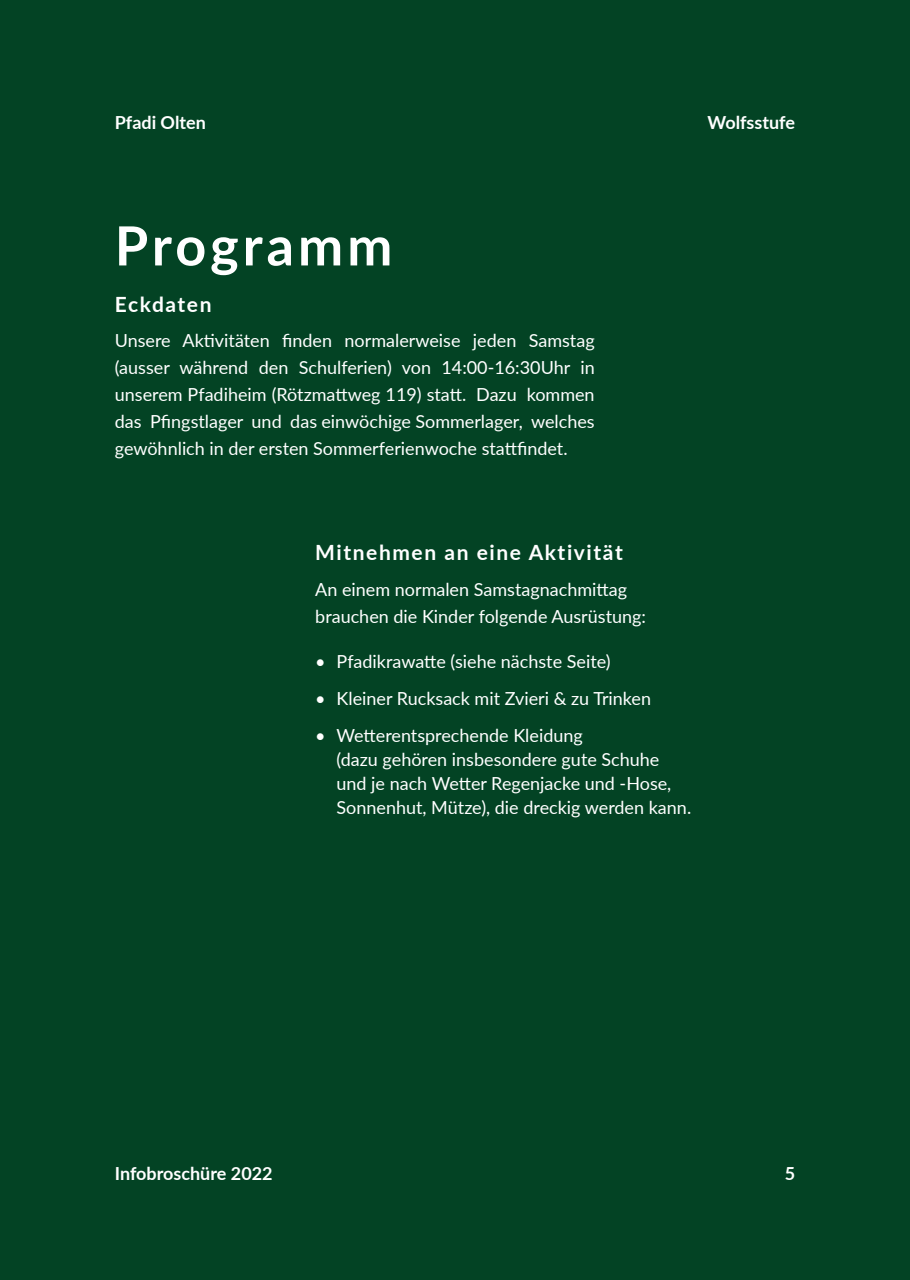
<style>
.page{position:relative;width:910px;height:1280px;background:#034324}
.page>*{position:absolute;margin:0;border:0;box-sizing:border-box;transform-origin:0 0}
.Untertitel{font:700 54px "Lato";letter-spacing:.07em;color:#fff}
.Absatztitel{font:700 21px "Lato";letter-spacing:.075em;color:#fff}
.Fliesstext{font:18px/27px "Lato";color:#fff}
.t1{font:700 18px "Lato";color:#fff}
</style>
<div class="page">
<p class="t1" style="left:115px;top:109px;width:93px">Pfadi Olten</p>
<p class="t1" style="left:708px;top:109px;width:89px">Wolfsstufe</p>
<p class="Untertitel" style="left:115px;top:206px;width:279px">Programm</p>
<p class="Absatztitel" style="left:115px;top:289px;width:98px">Eckdaten</p>
<p class="Fliesstext" style="left:115px;top:327px;width:481px;text-align:justify">Unsere Aktivitäten finden normalerweise jeden Samstag (ausser während den Schulferien) von 14:00-16:30Uhr in unserem Pfadiheim (Rötzmattweg 119) statt. Dazu kommen das Pfingstlager und das einwöchige Sommerlager, welches gewöhnlich in der ersten Sommerferienwoche stattfindet.</p>
<p class="Absatztitel" style="left:315px;top:537px;width:309px">Mitnehmen an eine Aktivität</p>
<p class="Fliesstext" style="left:315px;top:575px;width:332px">An einem normalen Samstagnachmittag brauchen die Kinder folgende Ausrüstung:</p>
<p class="Fliesstext" style="left:315px;top:647px;width:297px">• Pfadikrawatte (siehe nächste Seite)</p>
<p class="Fliesstext" style="left:315px;top:684px;width:337px">• Kleiner Rucksack mit Zvieri &amp; zu Trinken</p>
<p class="Fliesstext" style="left:337px;top:722px;width:356px;line-height:24px;text-indent:-21px">• Wetterentsprechende Kleidung<br>(dazu gehören insbesondere gute Schuhe und je nach Wetter Regenjacke und -Hose, Sonnenhut, Mütze), die dreckig werden kann.</p>
<p class="t1" style="left:115px;top:1160px;width:159px">Infobroschüre 2022</p>
<p class="t1" style="left:785px;top:1160px;width:12px">5</p>
</div>
